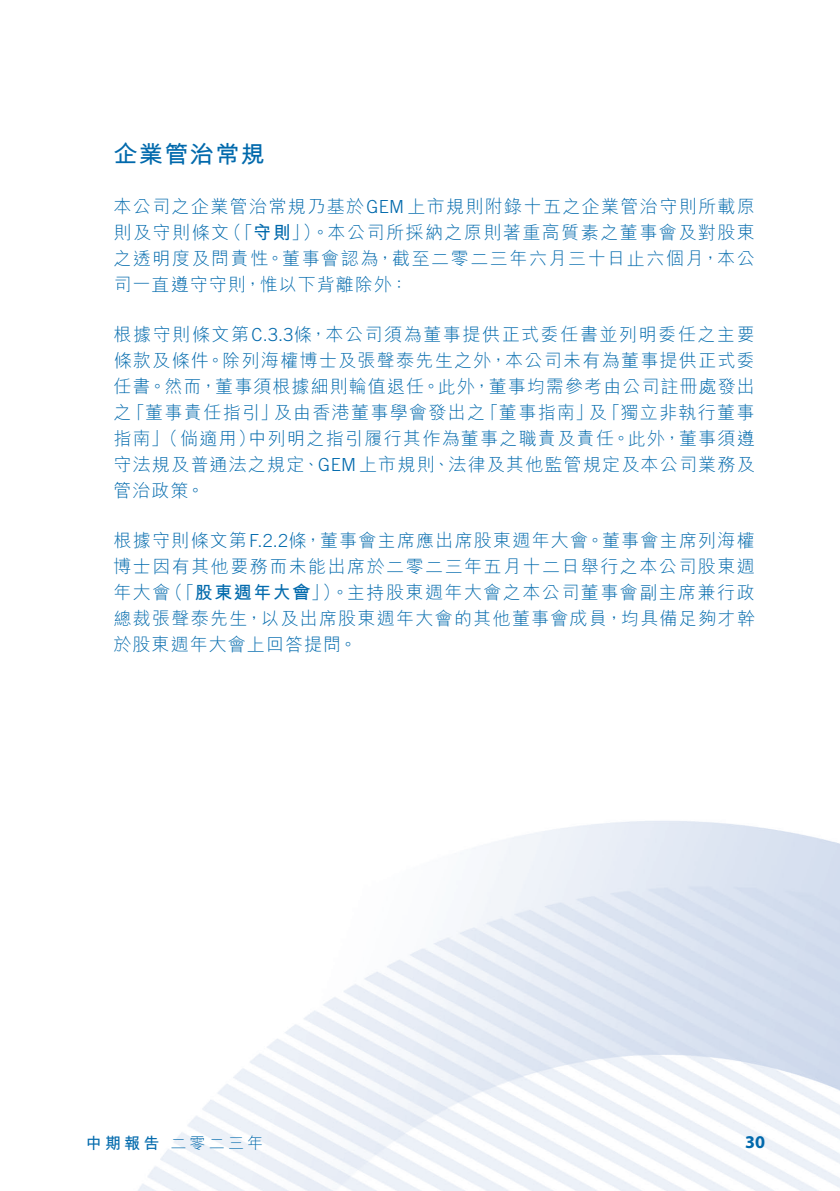
<style>
.page{position:relative;width:840px;height:1191px;background:#fff}
.page>*{position:absolute;margin:0;border:0;box-sizing:border-box;transform-origin:0 0}
.t1{font:700 24px "M Hei HK";letter-spacing:.06em;color:#0169ac}
.t2{font:300 18px/26px "M Hei HK";letter-spacing:.07em;color:#0169ac;text-align:right}
.t3{font:700 18px "Myriad Pro";color:#0169ac}
.t4{font:300 16px "M Hei HK";letter-spacing:.2em;color:#0169ac}
.t5{font:700 16px "M Hei HK";color:#0169ac}
.s1{font-family:"Trade Gothic LT Std"}
.s2{font-weight:700}
</style>
<div class="page">
<h1 class="t1" style="left:113px;top:137px;width:153px">企業管治常規</h1>
<p class="t2" style="left:113px;top:193px;width:642px">本公司之企業管治常規乃基於<span class="s1">GEM</span>上市規則附錄十五之企業管治守則所載原（「<span class="s2">守則</span>」）。本公司所採納之原則著重高質素之董事會及對股東</p>
<p class="t2" style="left:113px;top:219px;width:642px;text-align:left">則及守則條文<br>之透明度及問責性。董事會認為，截至二零二三年六月三十日止六個月，本公司一直遵守守則，惟以下背離除外：</p>
<p class="t2" style="left:113px;top:321px;width:642px">根據守則條文第<span class="s1">C.3.3</span>條，本公司須為董事提供正式委任書並列明委任之主要條款及條件。除列海權博士及張聲泰先生之外，本公司未有為董事提供正式委任書。然而，董事須根據細則輪值退任。此外，董事均需參考由公司註冊處發出「獨立非執行董事</p>
<p class="t2" style="left:274px;top:399px;width:213px">及由香港董事學會發出之</p>
<p class="t2" style="left:127px;top:399px;width:152px">「董事責任指引」</p>
<p class="t2" style="left:480px;top:399px;width:114px">「董事指南」</p>
<p class="t2" style="left:113px;top:399px;width:19px">之</p>
<p class="t2" style="left:588px;top:399px;width:19px">及</p>
<p class="t2" style="left:113px;top:425px;width:642px;text-align:left">指南」（倘適用）<br>守法規及普通法之規定、<span class="s1">GEM</span>上市規則、法律及其他監管規定及本公司業務及管治政策。</p>
<p class="t2" style="left:113px;top:527px;width:642px">根據守則條文第<span class="s1">F.2.2</span>條，董事會主席應出席股東週年大會。董事會主席列海權博士因有其他要務而未能出席於二零二三年五月十二日舉行之本公司股東週（「<span class="s2">股東週年大會</span>」）。主持股東週年大會之本公司董事會副主席兼行政</p>
<p class="t2" style="left:248px;top:425px;width:507px">中列明之指引履行其作為董事之職責及責任。此外，董事須遵</p>
<p class="t2" style="left:113px;top:579px;width:642px;text-align:left">年大會<br>總裁張聲泰先生，以及出席股東週年大會的其他董事會成員，均具備足夠才幹於股東週年大會上回答提問。</p>
<p class="t5" style="left:86px;top:1131px;width:75px">中期報告</p>
<p class="t4" style="left:170px;top:1134px;width:94px">二零二三年</p>
<p class="t3" style="left:744px;top:1130px;width:21px">30</p>
</div>
